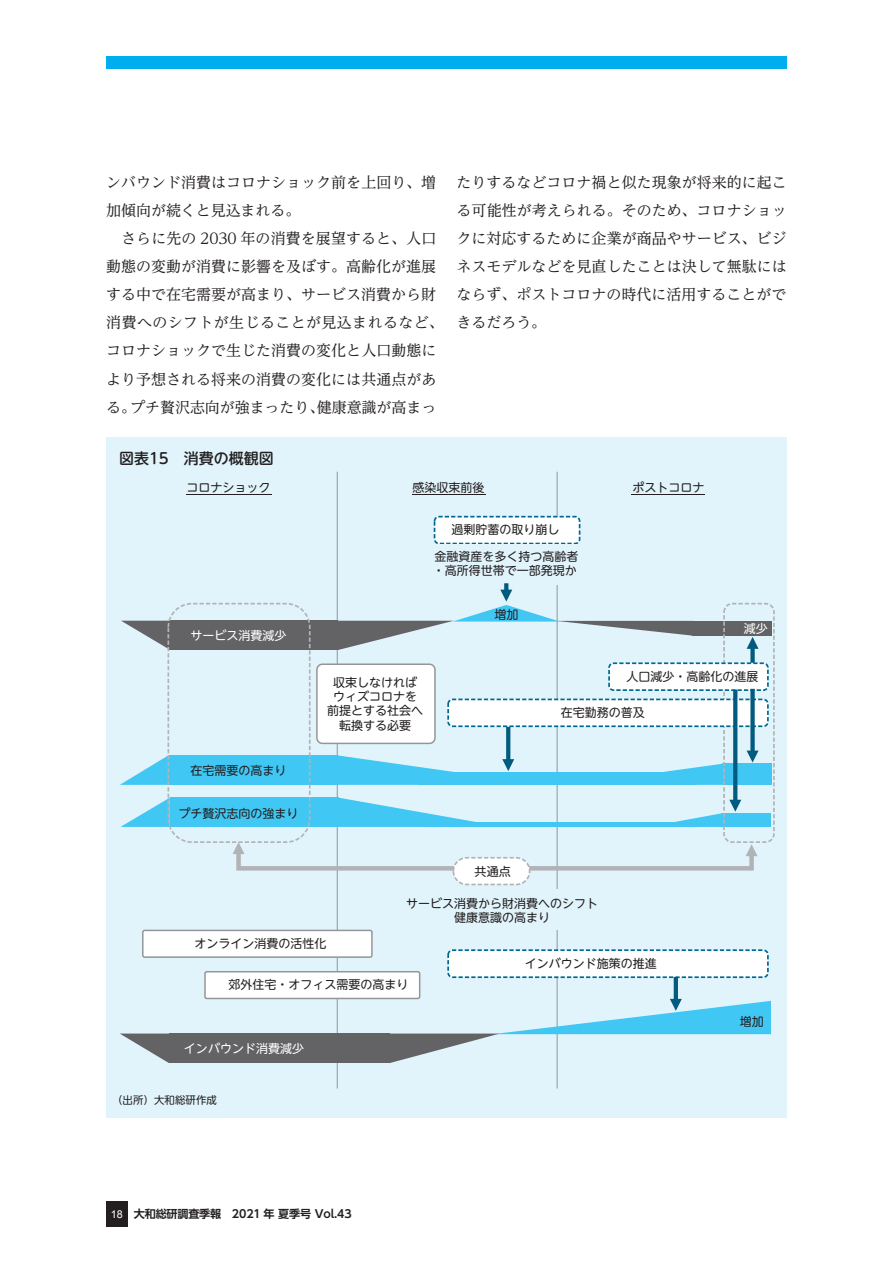
<style>
.page{position:relative;width:893px;height:1263px;background:#fff}
.page>*{position:absolute;margin:0;border:0;box-sizing:border-box;transform-origin:0 0}
.t1{font:15px/28.2px "UD Reimin Pr 6";color:#231f20}
.t2{font:500 15px "UD Shin M Go Pr 6";color:#231f20}
.t3{font:12px/14.2px "UD Shin M Go Pr 6";color:#231f20;text-align:center}
.t4{font:12px "UD Shin M Go Pr 6";color:#fff}
.t5{font:700 11.1px "UD Shin Go Pr 6 De";letter-spacing:-.01em;color:#231f20}
.t6{font:10.5px "UD Shin M Go Pr 6";color:#231f20}
.s1{font-family:"Arial";font-weight:400;font-size:10.8px;color:#fff}
</style>
<div class="page">
<div style="left:106px;top:56px;width:681px;height:13px;background:#00aeef"></div>
<div style="left:106px;top:1201px;width:22px;height:26px;background:#231f20"></div>
<div style="left:106px;top:438px;width:681px;height:680px;background:#e1f4fc"></div>
<hr style="left:186px;top:494px;width:85px;height:1px;background:#231f20">
<hr style="left:412px;top:494px;width:73px;height:1px;background:#231f20">
<hr style="left:632px;top:494px;width:73px;height:1px;background:#231f20">
<hr style="left:337px;top:472px;width:1px;height:616px;background:#939598">
<hr style="left:557px;top:472px;width:1px;height:616px;background:#939598">
<div style="left:169px;top:621px;width:169px;height:29px;background:#636366"></div>
<svg style="left:121px;top:621px;width:47px;height:27px"></svg>
<div style="left:692px;top:621px;width:80px;height:15px;background:#636366"></div>
<div style="left:169px;top:755px;width:169px;height:30px;background:#40c7f4"></div>
<svg style="left:120px;top:756px;width:47px;height:29px"></svg>
<div style="left:418px;top:772px;width:278px;height:13px;background:#40c7f4"></div>
<svg style="left:663px;top:763px;width:59px;height:22px"></svg>
<div style="left:722px;top:763px;width:50px;height:22px;background:#40c7f4"></div>
<div style="left:170px;top:797px;width:169px;height:30px;background:#40c7f4"></div>
<svg style="left:120px;top:799px;width:48px;height:28px"></svg>
<svg style="left:339px;top:797px;width:137px;height:30px"></svg>
<div style="left:421px;top:822px;width:278px;height:5px;background:#40c7f4"></div>
<svg style="left:675px;top:813px;width:46px;height:14px"></svg>
<div style="left:721px;top:813px;width:50px;height:14px;background:#40c7f4"></div>
<div style="left:169px;top:1033px;width:220px;height:30px;background:#636366"></div>
<svg style="left:120px;top:1033px;width:49px;height:30px"></svg>
<div style="left:435px;top:517px;width:145px;height:26px;background:#fff;border-radius:4px"></div>
<div style="left:434px;top:516px;width:146px;height:28px;border:2px dashed #006991;border-radius:4px"></div>
<div style="left:317px;top:664px;width:118px;height:79px;background:#fff;border-radius:6px"></div>
<div style="left:316px;top:663px;width:120px;height:81px;border:1px solid #939598;border-radius:6px"></div>
<div style="left:423px;top:544px;width:167px;height:40px;background:#e1f4fc"></div>
<svg style="left:338px;top:583px;width:356px;height:67px"></svg>
<svg style="left:506px;top:727px;width:4px;height:28px"></svg>
<svg style="left:338px;top:755px;width:177px;height:30px"></svg>
<div style="left:448px;top:950px;width:320px;height:27px;background:#fff;border-radius:5px"></div>
<div style="left:447px;top:949px;width:322px;height:29px;border:2px dashed #006991;border-radius:5px"></div>
<hr style="left:674px;top:977px;width:4px;height:24px;background:#005b7f">
<svg style="left:389px;top:999px;width:382px;height:64px"></svg>
<div style="left:143px;top:930px;width:229px;height:27px;background:#fff;border-radius:2px"></div>
<div style="left:142px;top:930px;width:231px;height:28px;border:1px solid #939598;border-radius:2px"></div>
<div style="left:167px;top:603px;width:144px;height:240px;border:2px dashed #b2b3b7;border-radius:24px"></div>
<svg style="left:233px;top:842px;width:525px;height:31px"></svg>
<div style="left:723px;top:603px;width:52px;height:240px;border:2px dashed #b2b3b7;border-radius:8px"></div>
<div style="left:609px;top:663px;width:159px;height:27px;background:#fff;border-radius:4px"></div>
<div style="left:608px;top:662px;width:161px;height:29px;border:2px dashed #006991;border-radius:4px"></div>
<div style="left:448px;top:699px;width:320px;height:27px;background:#fff;border-radius:4px"></div>
<div style="left:447px;top:698px;width:322px;height:29px;border:2px dashed #006991;border-radius:4px"></div>
<div style="left:750px;top:647px;width:5px;height:16px;background:#005b7f"></div>
<svg style="left:747px;top:637px;width:12px;height:12px"></svg>
<div style="left:750px;top:689px;width:5px;height:63px;background:#005b7f"></div>
<svg style="left:747px;top:750px;width:12px;height:12px"></svg>
<svg style="left:733px;top:690px;width:4px;height:110px"></svg>
<svg style="left:729px;top:800px;width:12px;height:12px"></svg>
<div style="left:453px;top:858px;width:77px;height:26px;background:#fff;border-radius:13px"></div>
<div style="left:452px;top:857px;width:78px;height:28px;border:2px dashed #b2b3b7;border-radius:13px"></div>
<div style="left:205px;top:972px;width:215px;height:26px;background:#fff;border-radius:2px"></div>
<div style="left:204px;top:971px;width:216px;height:28px;border:1px solid #939598;border-radius:2px"></div>
<p class="t1" style="left:106px;top:167px;width:331px">ンバウンド消費はコロナショック前を上回り、増加傾向が続くと見込まれる。</p>
<p class="t1" style="left:106px;top:224px;width:339px;text-align:center">さらに先の 2030 年の消費を展望すると、人口<br>動態の変動が消費に影響を及ぼす。高齢化が進展する中で在宅需要が高まり、サービス消費から財消費へのシフトが生じることが見込まれるなど、コロナショックで生じた消費の変化と人口動態により予想される将来の消費の変化には共通点がある。プチ贅沢志向が強まったり、健康意識が高まっ</p>
<p class="t2" style="left:119px;top:445px;width:156px">図表15　消費の概観図</p>
<p class="t1" style="left:457px;top:167px;width:332px;text-align:justify">たりするなどコロナ禍と似た現象が将来的に起こる可能性が考えられる。そのため、コロナショックに対応するために企業が商品やサービス、ビジネスモデルなどを見直したことは決して無駄にはならず、ポストコロナの時代に活用することができるだろう。</p>
<p class="t3" style="left:187px;top:479px;width:86px">コロナショック</p>
<p class="t3" style="left:413px;top:479px;width:73px">感染収束前後</p>
<p class="t3" style="left:632px;top:479px;width:73px">ポストコロナ</p>
<p class="t3" style="left:451px;top:522px;width:109px">過剰貯蓄の取り崩し</p>
<p class="t3" style="left:433px;top:549px;width:147px;text-align:left">金融資産を多く持つ高齢者・高所得世帯で一部発現か</p>
<p class="t4" style="left:191px;top:625px;width:98px">サービス消費減少</p>
<p class="t3" style="left:191px;top:762px;width:98px">在宅需要の高まり</p>
<p class="t3" style="left:179px;top:805px;width:122px">プチ贅沢志向の強まり</p>
<p class="t3" style="left:327px;top:674px;width:97px">収束しなければウィズコロナを前提とする社会へ転換する必要</p>
<p class="t3" style="left:494px;top:606px;width:25px">増加</p>
<p class="t4" style="left:744px;top:618px;width:25px">減少</p>
<p class="t3" style="left:626px;top:668px;width:133px">人口減少・高齢化の進展</p>
<p class="t3" style="left:561px;top:705px;width:85px">在宅勤務の普及</p>
<p class="t3" style="left:475px;top:863px;width:37px">共通点</p>
<p class="t3" style="left:406px;top:895px;width:193px">サービス消費から財消費へのシフト健康意識の高まり</p>
<p class="t3" style="left:194px;top:936px;width:133px">オンライン消費の活性化</p>
<p class="t3" style="left:229px;top:977px;width:181px">郊外住宅・オフィス需要の高まり</p>
<p class="t4" style="left:184px;top:1038px;width:121px">インバウンド消費減少</p>
<p class="t6" style="left:112px;top:1091px;width:107px">（出所）大和総研作成</p>
<p class="t5" style="left:111px;top:1205px;width:242px"><span class="s1">18</span> 大和総研調査季報　2021 年 夏季号 Vol.43</p>
<p class="t3" style="left:525px;top:955px;width:133px">インバウンド施策の推進</p>
<p class="t3" style="left:740px;top:1013px;width:25px">増加</p>
</div>
